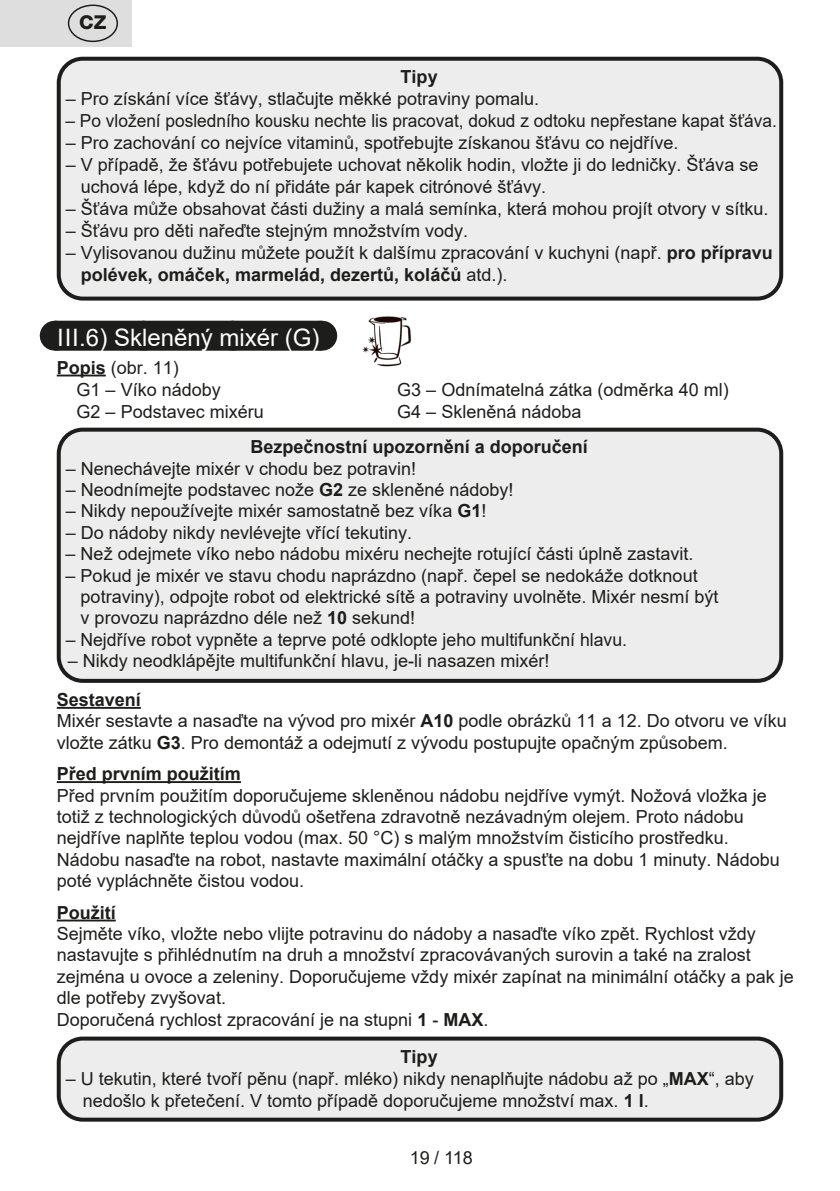
<style>
.page{position:relative;width:840px;height:1191px;background:#fff}
.page>*{position:absolute;margin:0;border:0;box-sizing:border-box;transform-origin:0 0}
.Grafický_nadpis_ETA{font:24px "Arial";color:#fff}
.t1{font:800 19.2px "Helvetica Neue OT";color:#1d1d1b}
.Normální{font:18px/21.4px "Arial";color:#1d1d1b}
.Normální-2{font:18px "Arial";color:#1d1d1b;scale:.96 1}
.Normální-3{font:700 18px "Arial";color:#1d1d1b}
.s1{font-weight:700}
</style>
<div class="page">
<div style="left:55px;top:321px;width:266px;height:30px;background:#1d1d1b"></div>
<svg style="left:143px;top:350px;width:134px;height:1px"></svg>
<hr style="left:321px;top:321px;width:1px;height:30px;background:#1d1d1b">
<hr style="left:57px;top:374px;width:49px;height:2px;background:#1d1d1b">
<hr style="left:57px;top:707px;width:84px;height:2px;background:#1d1d1b">
<hr style="left:57px;top:781px;width:184px;height:2px;background:#1d1d1b">
<hr style="left:57px;top:919px;width:59px;height:2px;background:#1d1d1b">
<div style="left:59px;top:59px;width:721px;height:239px;background:#ededed;border-radius:24px"></div>
<div style="left:57px;top:57px;width:725px;height:243px;border:4px solid #1d1d1b;border-radius:24px"></div>
<img style="left:362px;top:316px;width:50px;height:50px">
<div style="left:59px;top:429px;width:721px;height:252px;background:#ededed;border-radius:24px"></div>
<div style="left:57px;top:427px;width:725px;height:256px;border:4px solid #1d1d1b;border-radius:24px"></div>
<div style="left:59px;top:1038px;width:721px;height:81px;background:#ededed;border-radius:24px"></div>
<div style="left:57px;top:1036px;width:725px;height:85px;border:4px solid #1d1d1b;border-radius:24px"></div>
<div style="left:0;top:0;width:131px;height:47px;background:#dfdede"></div>
<div style="left:68px;top:5px;width:50px;height:37px;border:1px solid #1d1d1b;border-radius:50%"></div>
<p class="t1" style="left:79px;top:11px;width:29px">CZ</p>
<p class="Normální-3" style="left:400px;top:64px;width:39px">Tipy</p>
<p class="Normální" style="left:66px;top:88px;width:474px">– Pro získání více šťávy, stlačujte měkké potraviny pomalu.</p>
<p class="Normální-2" style="left:65px;top:108px;width:742px">– Po vložení posledního kousku nechte lis pracovat, dokud z odtoku nepřestane kapat šťáva.</p>
<p class="Normální" style="left:66px;top:132px;width:614px">– Pro zachování co nejvíce vitaminů, spotřebujte získanou šťávu co nejdříve.</p>
<p class="Normální" style="left:81px;top:153px;width:678px;line-height:22px;text-indent:-15px">– V případě, že šťávu potřebujete uchovat několik hodin, vložte ji do ledničky. Šťáva se uchová lépe, když do ní přidáte pár kapek citrónové šťávy.</p>
<p class="Normální" style="left:66px;top:198px;width:704px">– Šťáva může obsahovat části dužiny a malá semínka, která mohou projít otvory v sítku.</p>
<p class="Normální" style="left:66px;top:220px;width:403px">– Šťávu pro děti nařeďte stejným množstvím vody.</p>
<p class="Normální" style="left:81px;top:241px;width:693px;line-height:22px;text-indent:-15px">– Vylisovanou dužinu můžete použít k dalšímu zpracování v kuchyni (např. <span class="s1">pro přípravu polévek, omáček, marmelád, dezertů, koláčů</span> atd.).</p>
<p class="Grafický_nadpis_ETA" style="left:57px;top:321px;width:264px">III.6) Skleněný mixér (G)</p>
<p class="Normální" style="left:57px;top:356px;width:124px"><span class="s1">Popis</span> (obr. 11)</p>
<p class="Normální" style="left:77px;top:378px;width:146px">G1 – Víko nádoby</p>
<p class="Normální" style="left:397px;top:378px;width:333px">G3 – Odnímatelná zátka (odměrka 40 ml)</p>
<p class="Normální" style="left:77px;top:400px;width:189px">G2 – Podstavec mixéru</p>
<p class="Normální" style="left:397px;top:400px;width:186px">G4 – Skleněná nádoba</p>
<p class="Normální-3" style="left:250px;top:434px;width:339px">Bezpečnostní upozornění a doporučení</p>
<p class="Normální" style="left:66px;top:457px;width:352px">– Nenechávejte mixér v chodu bez potravin!</p>
<p class="Normální" style="left:66px;top:479px;width:449px">– Neodnímejte podstavec nože <span class="s1">G2</span> ze skleněné nádoby!</p>
<p class="Normální" style="left:66px;top:500px;width:422px">– Nikdy nepoužívejte mixér samostatně bez víka <span class="s1">G1</span>!</p>
<p class="Normální" style="left:66px;top:522px;width:348px">– Do nádoby nikdy nevlévejte vřící tekutiny.</p>
<p class="Normální" style="left:66px;top:543px;width:629px">– Než odejmete víko nebo nádobu mixéru nechejte rotující části úplně zastavit.</p>
<p class="Normální" style="left:81px;top:564px;width:639px;text-indent:-15px">– Pokud je mixér ve stavu chodu naprázdno (např. čepel se nedokáže dotknout potraviny), odpojte robot od elektrické sítě a potraviny uvolněte. Mixér nesmí být v provozu naprázdno déle než <span class="s1">10</span> sekund!</p>
<p class="Normální" style="left:66px;top:629px;width:562px">– Nejdříve robot vypněte a teprve poté odklopte jeho multifunkční hlavu.</p>
<p class="Normální" style="left:68px;top:650px;width:483px">– Nikdy neodklápějte multifunkční hlavu, je-li nasazen mixér!</p>
<p class="Normální-3" style="left:57px;top:687px;width:86px">Sestavení</p>
<p class="Normální" style="left:57px;top:710px;width:731px">Mixér sestavte a nasaďte na vývod pro mixér <span class="s1">A10</span> podle obrázků 11 a 12. Do otvoru ve víku vložte zátku <span class="s1">G3</span>. Pro demontáž a odejmutí z vývodu postupujte opačným způsobem.</p>
<p class="Normální-3" style="left:57px;top:761px;width:186px">Před prvním použitím</p>
<p class="Normální" style="left:57px;top:784px;width:711px">Před prvním použitím doporučujeme skleněnou nádobu nejdříve vymýt. Nožová vložka je</p>
<p class="Normální" style="left:57px;top:806px;width:724px">totiž z technologických důvodů ošetřena zdravotně nezávadným olejem. Proto nádobu nejdříve naplňte teplou vodou (max. 50 °C) s malým množstvím čisticího prostředku.<br>Nádobu nasaďte na robot, nastavte maximální otáčky a spusťte na dobu 1 minuty. Nádobu poté vypláchněte čistou vodou.</p>
<p class="Normální-3" style="left:57px;top:899px;width:61px">Použití</p>
<p class="Normální" style="left:57px;top:923px;width:738px">Sejměte víko, vložte nebo vlijte potravinu do nádoby a nasaďte víko zpět. Rychlost vždy nastavujte s přihlédnutím na druh a množství zpracovávaných surovin a také na zralost zejména u ovoce a zeleniny. Doporučujeme vždy mixér zapínat na minimální otáčky a pak je dle potřeby zvyšovat.</p>
<p class="Normální" style="left:57px;top:1008px;width:433px">Doporučená rychlost zpracování je na stupni <span class="s1">1</span> - <span class="s1">MAX</span>.</p>
<p class="Normální-3" style="left:400px;top:1043px;width:39px">Tipy</p>
<p class="Normální" style="left:83px;top:1067px;width:672px;line-height:22px;text-indent:-17px">– U tekutin, které tvoří pěnu (např. mléko) nikdy nenaplňujte nádobu až po „<span class="s1">MAX</span>“, aby nedošlo k přetečení. V tomto případě doporučujeme množství max. <span class="s1">1 l</span>.</p>
<p class="Normální" style="left:410px;top:1147px;width:64px">19 / 118</p>
</div>
